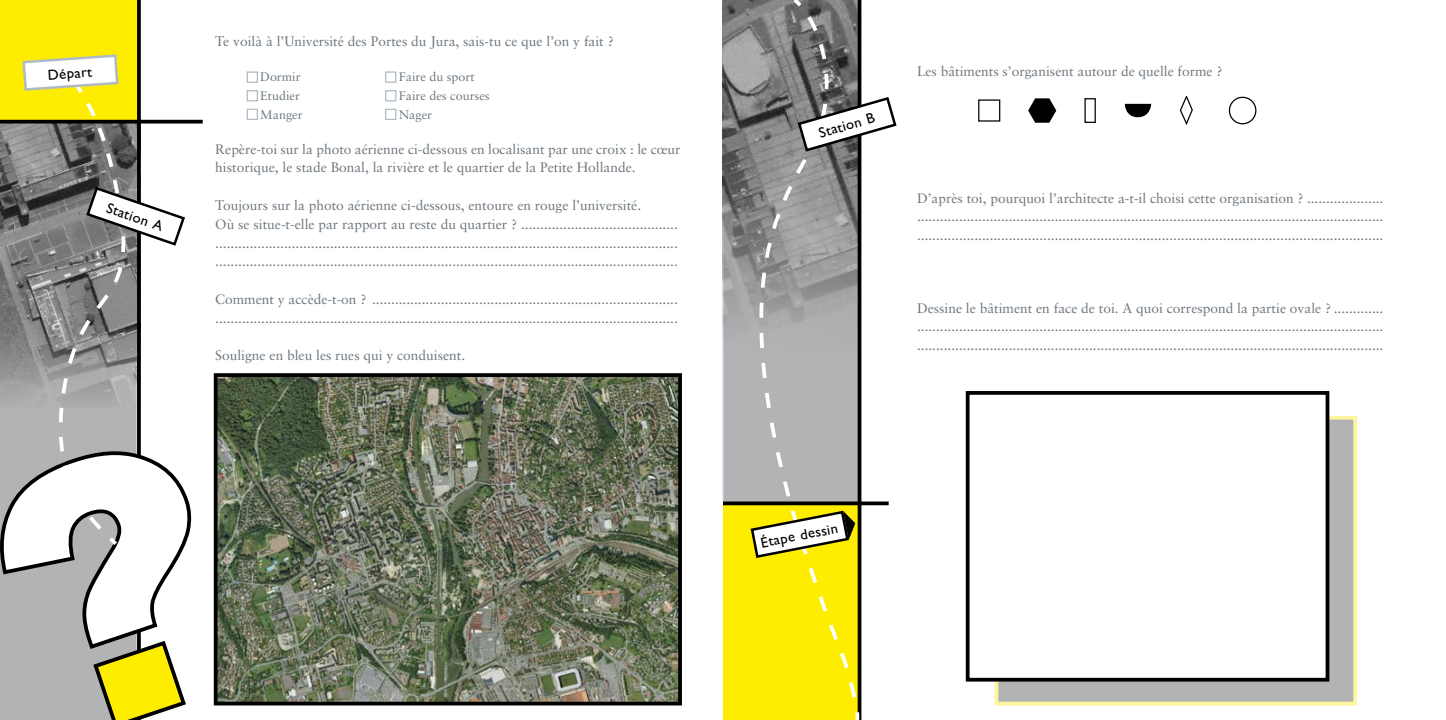
<style>
.page{position:relative;width:1446px;height:720px;background:#fff}
.page>*{position:absolute;margin:0;border:0;box-sizing:border-box;transform-origin:0 0}
.t1{font:14.62px "M Gill Sans";color:#000}
.t2{font:13.75px/18.8px "Sabon";color:#6d777f}
.t3{font:12.5px "Sabon";color:#6d777f}
</style>
<div class="page">
<div style="left:723px;top:504px;width:135px;height:215px;background:#ffed00"></div>
<img style="left:723px;top:0;width:66px;height:155px">
<div style="left:0;top:0;width:139px;height:119px;background:#ffed00"></div>
<img style="left:219px;top:378px;width:458px;height:322px">
<div style="left:214px;top:373px;width:468px;height:332px;border:4px solid #000"></div>
<svg style="left:137px;top:0;width:4px;height:53px"></svg>
<hr style="left:0;top:120px;width:203px;height:3px;background:#000">
<div style="left:247px;top:71px;width:11px;height:12px;border:1px solid #aebbc5"></div>
<div style="left:247px;top:90px;width:11px;height:11px;border:1px solid #aebbc5"></div>
<div style="left:247px;top:109px;width:11px;height:11px;border:1px solid #aebbc5"></div>
<div style="left:385px;top:71px;width:11px;height:12px;border:1px solid #aebbc5"></div>
<div style="left:385px;top:90px;width:11px;height:11px;border:1px solid #aebbc5"></div>
<div style="left:385px;top:109px;width:11px;height:11px;border:1px solid #aebbc5"></div>
<div style="left:978px;top:99px;width:22px;height:23px;border:1px solid #000"></div>
<svg style="left:1028px;top:98px;width:28px;height:25px"></svg>
<div style="left:1084px;top:98px;width:12px;height:25px;border:1px solid #000"></div>
<div style="left:1229px;top:97px;width:27px;height:27px;border:1px solid #000;border-radius:50%"></div>
<svg style="left:1125px;top:104px;width:26px;height:13px"></svg>
<svg style="left:1179px;top:96px;width:14px;height:29px"></svg>
<div style="left:994px;top:415px;width:363px;height:290px;background:#b1b3b4;border:4px solid #fff59a"></div>
<svg style="left:861px;top:501px;width:27px;height:4px"></svg>
<hr style="left:857px;top:0;width:4px;height:719px;background:#000">
<div style="left:967px;top:393px;width:360px;height:286px;background:#fff"></div>
<div style="left:966px;top:391px;width:363px;height:290px;border:4px solid #000"></div>
<svg style="left:722px;top:155px;width:67px;height:351px;background:#a0a1a2"></svg>
<svg style="left:789px;top:0;width:71px;height:719px"></svg>
<svg style="left:796px;top:12px;width:101px;height:141px"></svg>
<svg style="left:750px;top:509px;width:105px;height:50px"></svg>
<svg style="left:0;top:53px;width:195px;height:666px"></svg>
<p class="t1" style="left:47px;top:67px;width:46px;rotate:-4deg">Départ</p>
<p class="t1" style="left:110px;top:199px;width:61px;rotate:19deg">Station A</p>
<p class="t2" style="left:215px;top:32px;width:400px">Te voilà à l’Université des Portes du Jura, sais-tu ce que l’on y fait ?</p>
<p class="t3" style="left:260px;top:69px;width:42px">Dormir</p>
<p class="t3" style="left:399px;top:69px;width:77px">Faire du sport</p>
<p class="t3" style="left:260px;top:88px;width:41px">Etudier</p>
<p class="t3" style="left:399px;top:88px;width:92px">Faire des courses</p>
<p class="t3" style="left:260px;top:107px;width:44px">Manger</p>
<p class="t3" style="left:399px;top:107px;width:35px">Nager</p>
<p class="t2" style="left:215px;top:139px;width:467px">Repère-toi sur la photo aérienne ci-dessous en localisant par une croix : le cœur historique, le stade Bonal, la rivière et le quartier de la Petite Hollande.</p>
<p class="t2" style="left:215px;top:196px;width:464px">Toujours sur la photo aérienne ci-dessous, entoure en rouge l’université.<br>Où se situe-t-elle par rapport au reste du quartier ? ......................................... ......................................................................................................................... .........................................................................................................................</p>
<p class="t2" style="left:215px;top:289px;width:464px">Comment y accède-t-on ? ................................................................................ .........................................................................................................................</p>
<p class="t2" style="left:215px;top:346px;width:251px">Souligne en bleu les rues qui y conduisent.</p>
<p class="t1" style="left:817px;top:125px;width:59px;rotate:-16deg">Station B</p>
<p class="t2" style="left:917px;top:62px;width:307px">Les bâtiments s’organisent autour de quelle forme ?</p>
<p class="t2" style="left:917px;top:188px;width:468px;text-align:justify">D’après toi, pourquoi l’architecte a-t-il choisi cette organisation ? .................... .......................................................................................................................... ..........................................................................................................................</p>
<p class="t2" style="left:917px;top:298px;width:468px;text-align:justify">Dessine le bâtiment en face de toi. A quoi correspond la partie ovale ? ............. .......................................................................................................................... ..........................................................................................................................</p>
<p class="t1" style="left:759px;top:534px;width:80px;rotate:-11deg">Étape dessin</p>
</div>
